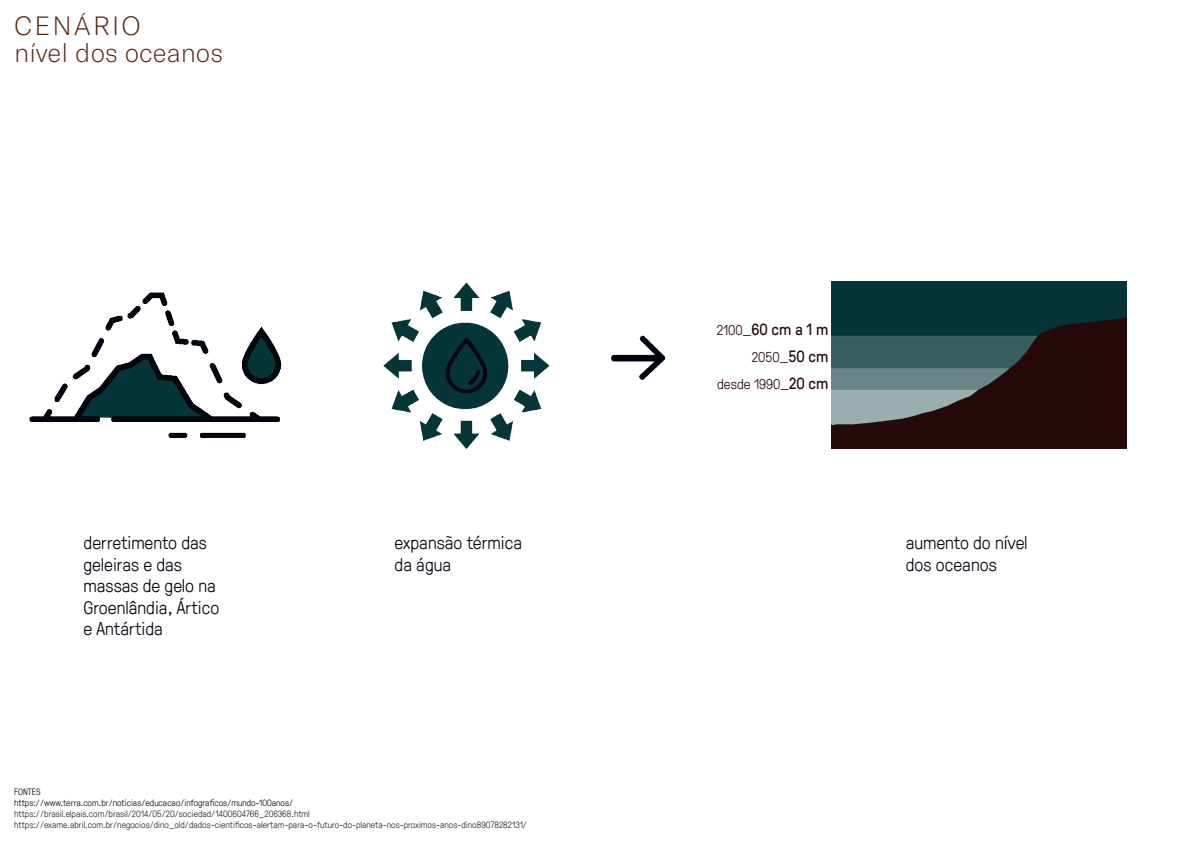
<style>
.page{position:relative;width:1191px;height:842px;background:#fff}
.page>*{position:absolute;margin:0;border:0;box-sizing:border-box;transform-origin:0 0}
.t1{font:100 26px/27.4px "GT America";color:#52250b}
.t2{font:300 18px/21.6px "GT Pressura";color:#01050d}
.t3{font:16px "GT Pressura";color:#25090b}
.t4{font:300 14px "GT Pressura";color:#25090b}
.t5{font:300 9px/10.8px "GT Pressura";color:#231f20}
.t6{font:300 9px/10.8px "GT Pressura";color:#01050d}
.s1{font-weight:300;font-size:14px}
.s2{font-weight:400;font-size:16px}
</style>
<div class="page">
<img style="left:611px;top:335px;width:54px;height:45px">
<img style="left:831px;top:282px;width:295px;height:166px">
<img style="left:29px;top:292px;width:253px;height:146px">
<img style="left:383px;top:282px;width:167px;height:166px">
<h1 class="t1" style="left:14px;top:12px;width:210px">CENÁRIO<br>nível dos oceanos</h1>
<h2 class="t2" style="left:84px;top:531px;width:137px">derretimento das geleiras e das massas de gelo na<br>Groenlândia, Ártico e Antártida</h2>
<h2 class="t2" style="left:394px;top:531px;width:129px">expansão térmica da água</h2>
<p class="t6" style="left:14px;top:786px;width:280px">FONTES https://www.terra.com.br/noticias/educacao/infograficos/mundo-100anos/</p>
<p class="t5" style="left:14px;top:808px;width:514px">https://brasil.elpais.com/brasil/2014/05/20/sociedad/1400604766_206368.html https://exame.abril.com.br/negocios/dino_old/dados-cientificos-alertam-para-o-futuro-do-planeta-nos-proximos-anos-dino89078282131/</p>
<h3 class="t3" style="left:716px;top:318px;width:113px"><span class="s1">2100_</span>60 cm a 1 m</h3>
<h3 class="t4" style="left:752px;top:347px;width:78px">2050_<span class="s2">50 cm</span></h3>
<h3 class="t4" style="left:717px;top:374px;width:113px">desde 1990_<span class="s2">20 cm</span></h3>
<h2 class="t2" style="left:905px;top:531px;width:123px">aumento do nível dos oceanos</h2>
</div>
